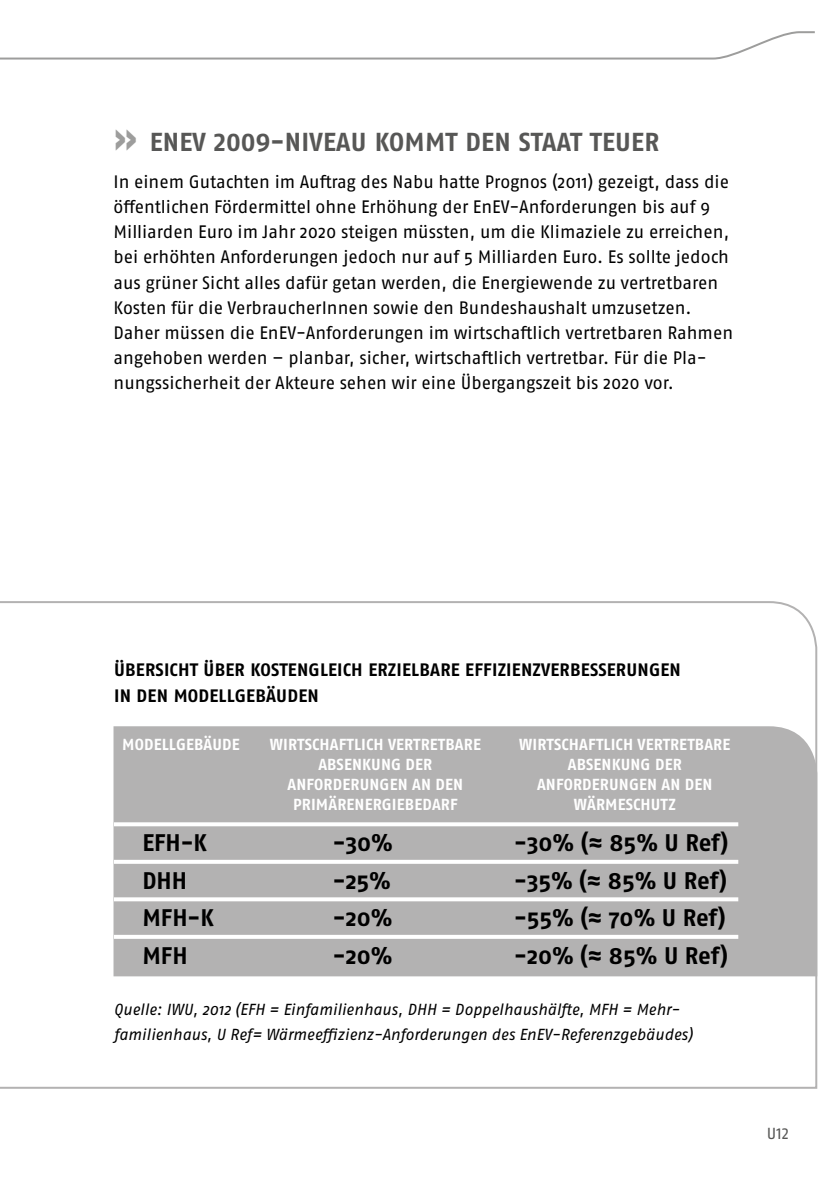
<style>
.page{position:relative;width:840px;height:1191px;background:#fff}
.page>*{position:absolute;margin:0;border:0;box-sizing:border-box;transform-origin:0 0}
.t1{font:700 26px "Fago OT";letter-spacing:.01em;color:#575756}
.t2{font:700 24px/37.4px "Fago OT";color:#000;text-align:justify}
.t3{font:18px/25px "Fago OT";letter-spacing:-.005em;color:#000}
.t4{font:700 18px/26px "Fago OT";letter-spacing:.01em;color:#000}
.t5{font:700 16px/20px "Fago OT";letter-spacing:.01em;color:#fff;text-align:center}
.t6{font:italic 16px/25px "Fago OT";color:#000}
.t7{font:16px "Fago OT";color:#575756}
.s1{font-size:40px;color:#9d9d9c}
</style>
<div class="page">
<svg style="left:0;top:31px;width:815px;height:29px"></svg>
<svg style="left:0;top:601px;width:817px;height:488px"></svg>
<div style="left:113px;top:726px;width:703px;height:250px;background:#b3b2b2"></div>
<svg style="left:114px;top:822px;width:623px;height:4px"></svg>
<svg style="left:114px;top:860px;width:623px;height:4px"></svg>
<svg style="left:114px;top:897px;width:623px;height:4px"></svg>
<hr style="left:114px;top:935px;width:623px;height:4px;background:#fff">
<h1 class="t1" style="left:114px;top:126px;width:546px"><span class="s1">»</span> ENEV 2009-N IVEAU KOMMT DEN STAAT TEUER</h1>
<p class="t3" style="left:113px;top:170px;width:620px">In einem Gutachten im Auftrag des Nabu hatte Prognos (2011) gezeigt, dass die öffentlichen Fördermittel ohne Erhöhung der EnEV-Anforderungen bis auf 9<br>Milliarden Euro im Jahr 2020 steigen müssten, um die Klimaziele zu erreichen, bei erhöhten Anforderungen jedoch nur auf 5 Milliarden Euro. Es sollte jedoch aus grüner Sicht alles dafür getan werden, die Energiewende zu vertretbaren Kosten für die VerbraucherInnen sowie den Bundeshaushalt umzusetzen.<br>Daher müssen die EnEV-Anforderungen im wirtschaftlich vertretbaren Rahmen angehoben werden – planbar, sicher, wirtschaftlich vertretbar. Für die Pla&shy;nungssicherheit der Akteure sehen wir eine Übergangszeit bis 2020 vor.</p>
<p class="t4" style="left:114px;top:657px;width:568px">ÜBERSICHT ÜBER KOSTENGLEICH ERZIELBARE EFFIZIENZVERBESSERUNGEN<br>IN DEN MODELLGEBÄUDEN</p>
<p class="t5" style="left:122px;top:734px;width:117px">MODELLGEBÄUDE</p>
<p class="t5" style="left:519px;top:734px;width:211px">WIRTSCHAFTLICH VERTRETBARE<br>ABSENKUNG DER<br>ANFORDERUNGEN AN DEN<br>WÄRMESCHUTZ</p>
<h2 class="t2" style="left:514px;top:824px;width:216px">-30% (≈ 85% U REF) -35% (≈ 85% U REF) -55% (≈ 70% U REF) -20% (≈ 85% U REF)</h2>
<p class="t6" style="left:114px;top:997px;width:580px">Quelle: IWU, 2012 (EFH = Einfamilienhaus, DHH = Doppelhaushälfte, MFH = Mehr&shy;familienhaus, U Ref= Wärmeeffizienz-Anforderungen des EnEV- Referenzgebäudes)</p>
<p class="t5" style="left:270px;top:734px;width:211px">WIRTSCHAFTLICH VERTRETBARE<br>ABSENKUNG DER<br>ANFORDERUNGEN AN DEN<br>PRIMÄRENERGIEBEDARF</p>
<h2 class="t2" style="left:332px;top:824px;width:62px">-30% -25% -20% -20%</h2>
<h2 class="t2" style="left:142px;top:824px;width:73px;text-align:left">EFH-K<br>DHH<br>MFH-K<br>MFH</h2>
<p class="t7" style="left:766px;top:1123px;width:23px">u12</p>
</div>
